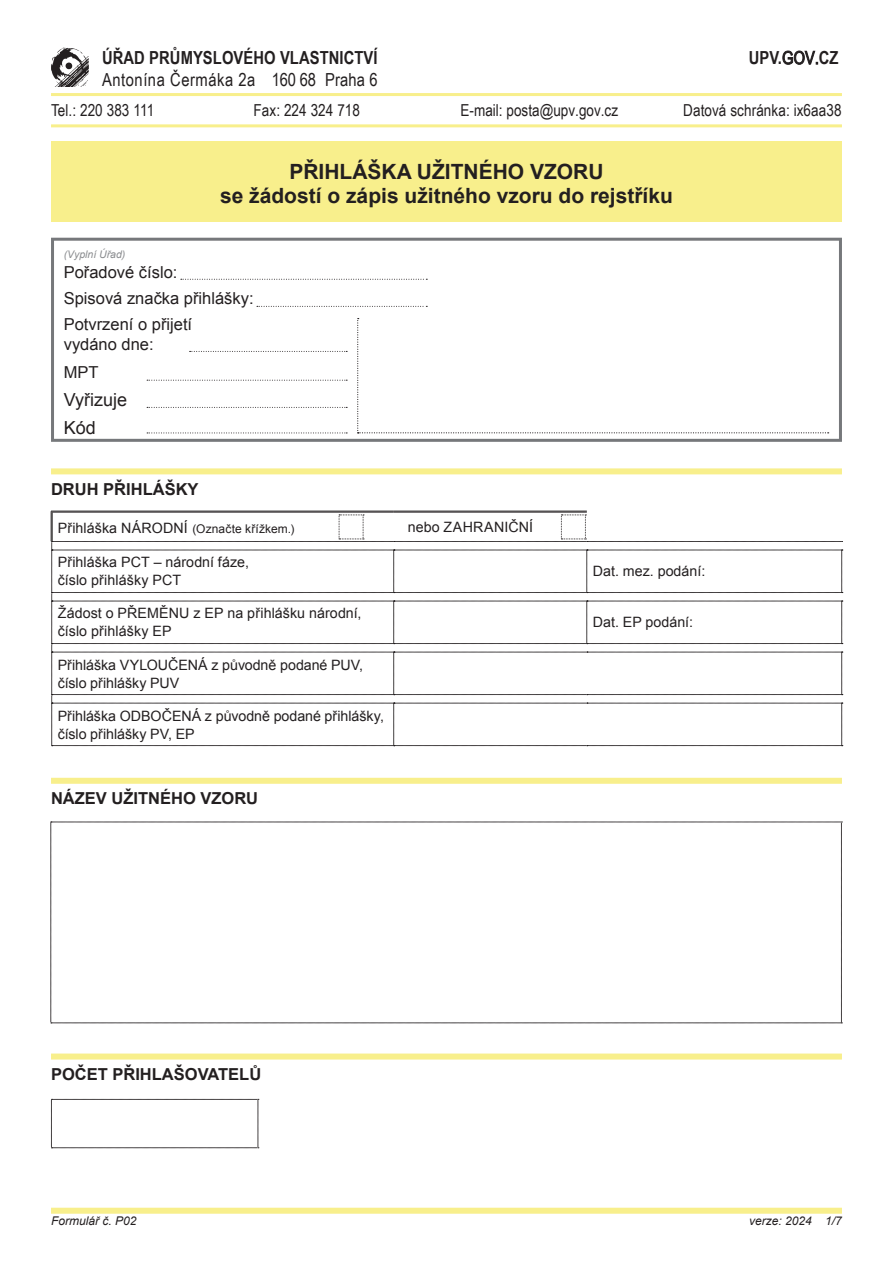
<style>
.page{position:relative;width:893px;height:1263px;background:#fff}
.page>*{position:absolute;margin:0;border:0;box-sizing:border-box;transform-origin:0 0}
.t1{font:700 21px/24px "Arial";color:#231f20;text-align:center}
.t2{font:700 18px "Arial Narrow";letter-spacing:.005em;color:#231f20}
.t3{font:18px "Arial Narrow";letter-spacing:.03em;color:#231f20}
.t4{font:18px/27.9px "Arial";color:#231f20}
.t5{font:16.5px "Arial Narrow";letter-spacing:.005em;color:#231f20}
.t6{font:16.5px/26.1px "Arial";color:#231f20}
.t7{font:700 16.5px "Arial";color:#231f20}
.t8{font:14.25px/18px "Arial";color:#231f20}
.t9{font:12px "Arial";letter-spacing:.01em;color:#231f20}
.t10{font:italic 12px "Arial";color:#231f20}
.t11{font:italic 10.5px "Arial";color:#8a8c8f}
.s1{font-weight:400}
.s2{font-size:14.25px}
</style>
<div class="page">
<div style="left:51px;top:141px;width:791px;height:81px;background:#f8ef8c"></div>
<hr style="left:51px;top:93px;width:791px;height:3px;background:#f8ef8c">
<hr style="left:51px;top:124px;width:791px;height:3px;background:#f8ef8c">
<hr style="left:51px;top:511px;width:343px;height:1px;background:#231f20">
<hr style="left:51px;top:511px;width:1px;height:30px;background:#231f20">
<hr style="left:394px;top:511px;width:193px;height:1px;background:#231f20">
<svg style="left:51px;top:47px;width:38px;height:40px"></svg>
<div style="left:51px;top:238px;width:791px;height:204px;border:3px solid #76787b"></div>
<svg style="left:257px;top:306px;width:170px;height:1px"></svg>
<svg style="left:190px;top:351px;width:157px;height:1px"></svg>
<svg style="left:181px;top:279px;width:246px;height:1px"></svg>
<svg style="left:147px;top:407px;width:200px;height:1px"></svg>
<svg style="left:147px;top:380px;width:200px;height:1px"></svg>
<svg style="left:147px;top:433px;width:200px;height:1px"></svg>
<svg style="left:357px;top:318px;width:472px;height:115px"></svg>
<svg style="left:51px;top:1099px;width:208px;height:49px"></svg>
<div style="left:51px;top:468px;width:791px;height:6px;background:#f8ef8c"></div>
<div style="left:51px;top:778px;width:791px;height:6px;background:#f8ef8c"></div>
<div style="left:51px;top:1053px;width:791px;height:6px;background:#f8ef8c"></div>
<div style="left:51px;top:1208px;width:791px;height:6px;background:#f8ef8c"></div>
<svg style="left:51px;top:822px;width:791px;height:202px"></svg>
<svg style="left:52px;top:512px;width:791px;height:234px"></svg>
<p class="t2" style="left:102px;top:47px;width:277px">ÚŘAD PRŮMYSLOVÉHO VLASTNICTVÍ</p>
<p class="t2" style="left:749px;top:47px;width:91px">uPV.<span class="s1">GOV.</span>Cz</p>
<p class="t3" style="left:102px;top:66px;width:277px">Antonína Čermáka 2a 160 68 Praha 6</p>
<p class="t5" style="left:51px;top:98px;width:105px">Tel.: 220 383 111</p>
<p class="t5" style="left:254px;top:98px;width:108px">Fax: 224 324 718</p>
<p class="t5" style="left:461px;top:98px;width:159px">E-mail: posta@upv.gov.cz</p>
<p class="t5" style="left:683px;top:98px;width:160px">Datová schránka: ix6aa38</p>
<h1 class="t1" style="left:220px;top:160px;width:454px">PŘIHLÁŠKA UŽITNÉHO VZORU<br>se žádostí o zápis užitného vzoru do rejstříku</h1>
<p class="t11" style="left:64px;top:248px;width:63px">(Vyplní Úřad)</p>
<p class="t6" style="left:64px;top:259px;width:191px">Pořadové číslo:<br>Spisová značka přihlášky:<br>Potvrzení o přijetí</p>
<p class="t6" style="left:64px;top:330px;width:91px;line-height:28px">vydáno dne:<br>MPT</p>
<p class="t4" style="left:64px;top:386px;width:65px">Vyřizuje<br>Kód</p>
<p class="t7" style="left:51px;top:478px;width:149px">DRUH PŘIHLÁŠKY</p>
<p class="t9" style="left:58px;top:520px;width:238px"><span class="s2">Přihláška NÁRODNÍ</span> (Označte křížkem.)</p>
<p class="t8" style="left:408px;top:518px;width:127px">nebo ZAHRANIČNÍ</p>
<p class="t8" style="left:58px;top:554px;width:193px">Přihláška PCT – národní fáze, číslo přihlášky PCT</p>
<p class="t8" style="left:593px;top:563px;width:114px">Dat. mez. podání:</p>
<p class="t8" style="left:58px;top:605px;width:305px">Žádost o přeměn u z EP na přihlášku národní, číslo přihlášky EP</p>
<p class="t8" style="left:593px;top:614px;width:102px">Dat. EP podání:</p>
<p class="t8" style="left:58px;top:656px;width:307px">Přihláška VYLOU ČENÁ z původně podané PUV, číslo přihlášky PUV</p>
<p class="t8" style="left:58px;top:707px;width:328px">Přihláška ODBOČENÁ z původně podané přihlášky, číslo přihlášky PV, EP</p>
<p class="t7" style="left:51px;top:787px;width:209px">NÁZEV UŽITNÉHO VZORU</p>
<p class="t7" style="left:51px;top:1063px;width:212px">POČET PŘIHLAŠOVATELŮ</p>
<p class="t10" style="left:51px;top:1213px;width:87px">Formulář č. P02</p>
<p class="t10" style="left:749px;top:1213px;width:94px">verze: 2024 1/7</p>
</div>
